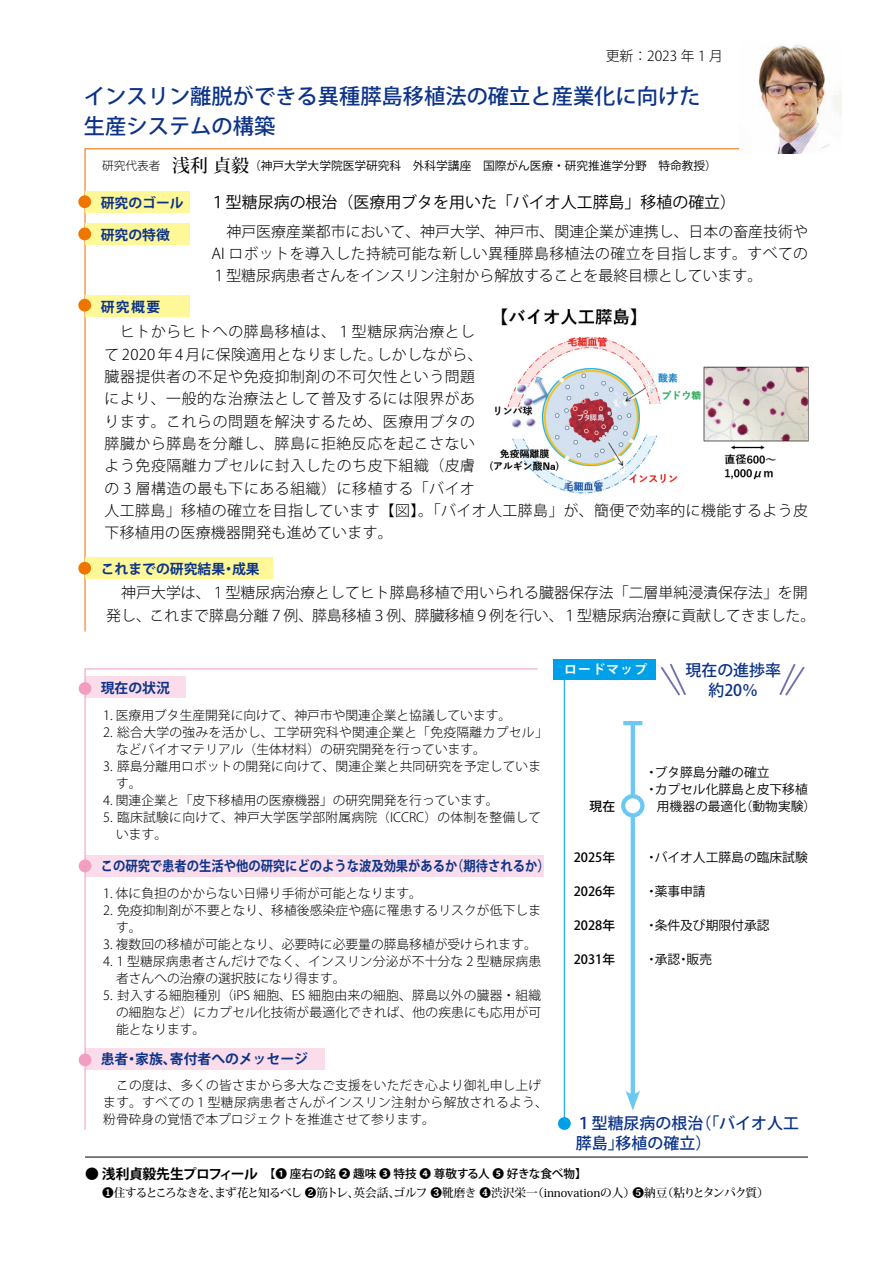
<style>
.page{position:relative;width:893px;height:1263px;background:#fff}
.page>*{position:absolute;margin:0;border:0;box-sizing:border-box;transform-origin:0 0}
.t1{font:500 21.3px/29.7px "Koz Go Pro";color:#0c3388}
.t2{font:500 15.9px/20.2px "Koz Go Pro";color:#0c3388}
.t3{font:15.9px "Koz Go Pro";color:#000}
.t4{font:300 14.85px/22.4px "Koz Go Pro";letter-spacing:.03em;color:#000;text-align:justify}
.t5{font:300 14.85px/22.4px "Koz Go Pro";letter-spacing:.005em;color:#000}
.t6{font:700 13.8px "Koz Go Pro";color:#0c3388}
.t7{font:700 13.8px "Koz Go Pro";color:#0c3388;scale:.89 1}
.t8{font:300 13.8px "Koz Go Pro";color:#000}
.t9{font:300 12.75px/17px "Koz Go Pro";letter-spacing:.01em;color:#000}
.t10{font:12.75px "Koz Go Pro";color:#000}
.t11{font:500 12.75px "Koz Go Pro";color:#000}
.t12{font:700 12.75px "Koz Go Pro";letter-spacing:.1em;color:#fff}
.t13{font:500 11.7px "Koz Min Pro";letter-spacing:-.01em;color:#000}
.t14{font:11.7px "Koz Go Pro";color:#000}
.t15{font:500 11.7px "Koz Go Pro";letter-spacing:-.01em;color:#000}
.s1{font-weight:300}
.s2{font-family:"Koz Min Pr 6 N";font-weight:500;font-size:18px}
.s3{font-weight:700;font-size:13.8px}
</style>
<div class="page">
<svg style="left:84px;top:148px;width:718px;height:484px"></svg>
<img style="left:486px;top:302px;width:323px;height:197px">
<div style="left:85px;top:558px;width:188px;height:21px;background:#fff899"></div>
<div style="left:85px;top:296px;width:104px;height:21px;background:#fff899"></div>
<div style="left:85px;top:224px;width:104px;height:21px;background:#fff899"></div>
<div style="left:85px;top:191px;width:104px;height:22px;background:#fff899"></div>
<div style="left:78px;top:228px;width:13px;height:12px;background:#ee7500;border-radius:50%"></div>
<div style="left:78px;top:299px;width:13px;height:13px;background:#ee7500;border-radius:50%"></div>
<div style="left:78px;top:562px;width:13px;height:13px;background:#ee7500;border-radius:50%"></div>
<div style="left:78px;top:195px;width:13px;height:13px;background:#ee7500;border-radius:50%"></div>
<svg style="left:84px;top:668px;width:455px;height:462px"></svg>
<hr style="left:631px;top:723px;width:4px;height:375px;background:#6bc8f3">
<hr style="left:623px;top:721px;width:19px;height:4px;background:#6bc8f3">
<svg style="left:625px;top:1090px;width:15px;height:20px"></svg>
<div style="left:623px;top:796px;width:19px;height:19px;background:#fff;border-radius:50%"></div>
<div style="left:621px;top:794px;width:23px;height:23px;border:4px solid #6bc8f3;border-radius:50%"></div>
<div style="left:79px;top:682px;width:12px;height:13px;background:#f19ec2;border-radius:50%"></div>
<div style="left:79px;top:859px;width:12px;height:13px;background:#f19ec2;border-radius:50%"></div>
<div style="left:79px;top:1053px;width:12px;height:13px;background:#f19ec2;border-radius:50%"></div>
<hr style="left:564px;top:674px;width:1px;height:449px;background:#00a0e9">
<div style="left:554px;top:659px;width:102px;height:21px;background:#00a0e9"></div>
<div style="left:558px;top:1117px;width:13px;height:13px;background:#00a0e9;border-radius:50%"></div>
<svg style="left:779px;top:664px;width:26px;height:32px"></svg>
<svg style="left:660px;top:663px;width:26px;height:33px"></svg>
<img style="left:740px;top:44px;width:102px;height:109px">
<hr style="left:85px;top:1157px;width:723px;height:1px;background:#000">
<p class="t8" style="left:606px;top:47px;width:119px">更新：2023 年 1 月</p>
<h1 class="t1" style="left:84px;top:83px;width:618px">インスリン離脱ができる異種膵島移植法の確立と産業化に向けた生産システムの構築</h1>
<p class="t14" style="left:102px;top:158px;width:616px"><span class="s1">研究代表者</span> <span class="s2">浅利 貞毅</span>（神戸大学大学院医学研究科　外科学講座　国際がん医療・研究推進学分野　特命教授）</p>
<p class="t6" style="left:101px;top:194px;width:84px">研究のゴール</p>
<p class="t6" style="left:101px;top:226px;width:71px">研究の特徴</p>
<p class="t6" style="left:101px;top:298px;width:61px">研究概要</p>
<p class="t3" style="left:210px;top:191px;width:528px">１型糖尿病の根治（医療用ブタを用いた「バイオ人工膵島」移植の確立）</p>
<p class="t4" style="left:212px;top:220px;width:598px">　神戸医療産業都市において、神戸大学、神戸市、関連企業が連携し、日本の畜産技術やAI ロボットを導入した持続可能な新しい異種膵島移植法の確立を目指します。すべての１型糖尿病患者さんをインスリン注射から解放することを最終目標としています。</p>
<p class="t4" style="left:105px;top:321px;width:705px;text-align:left">　ヒトからヒトへの膵島移植は、１型糖尿病治療とし<br>て 2020 年 4 月に保険適用となりました。しかしながら、<br>臓器提供者の不足や免疫抑制剤の不可欠性という問題<br>により、一般的な治療法として普及するには限界があ<br>ります。これらの問題を解決するため、医療用ブタの<br>膵臓から膵島を分離し、膵島に拒絶反応を起こさない<br>よう免疫隔離カプセルに封入したのち皮下組織（皮膚<br>の 3 層構造の最も下にある組織）に移植する「バイオ<br>人工膵島」移植の確立を目指しています【図】。「バイオ人工膵島」が、簡便で効率的に機能するよう皮下移植用の医療機器開発も進めています。</p>
<p class="t6" style="left:101px;top:560px;width:160px">これまでの研究結果・成果</p>
<p class="t5" style="left:106px;top:582px;width:711px">　神戸大学は、１型糖尿病治療としてヒト膵島移植で用いられる臓器保存法「二層単純浸漬保存法」を開発し、これまで膵島分離７例、膵島移植３例、膵臓移植９例を行い、１型糖尿病治療に貢献してきました。</p>
<p class="t6" style="left:101px;top:679px;width:71px">現在の状況</p>
<p class="t9" style="left:103px;top:707px;width:409px">1. 医療用ブタ生産開発に向けて、神戸市や関連企業と協議しています。</p>
<p class="t9" style="left:116px;top:724px;width:433px;text-indent:-13px">2. 総合大学の強みを活かし、工学研究科や関連企業と「免疫隔離カプセル」などバイオマテリアル（生体材料）の研究開発を行っています。</p>
<p class="t9" style="left:116px;top:758px;width:427px;text-indent:-13px">3. 膵島分離用ロボットの開発に向けて、関連企業と共同研究を予定しています。</p>
<p class="t9" style="left:103px;top:792px;width:397px">4. 関連企業と「皮下移植用の医療機器」の研究開発を行っています。</p>
<p class="t9" style="left:116px;top:809px;width:427px;text-indent:-13px">5. 臨床試験に向けて、神戸大学医学部附属病院（ICCRC）の体制を整備しています。</p>
<p class="t7" style="left:101px;top:857px;width:506px">この研究で患者の生活や他の研究にどのような波及効果があるか（期待されるか）</p>
<p class="t9" style="left:103px;top:884px;width:320px">1. 体に負担のかからない日帰り手術が可能となります。</p>
<p class="t9" style="left:116px;top:901px;width:427px;text-indent:-13px">2. 免疫抑制剤が不要となり、移植後感染症や癌に罹患するリスクが低下します。</p>
<p class="t9" style="left:103px;top:935px;width:435px">3. 複数回の移植が可能となり、必要時に必要量の膵島移植が受けられます。</p>
<p class="t9" style="left:116px;top:952px;width:427px;text-indent:-13px">4. 1 型糖尿病患者さんだけでなく、インスリン分泌が不十分な 2 型糖尿病患者さんへの治療の選択肢になり得ます。</p>
<p class="t9" style="left:116px;top:986px;width:427px;text-align:justify;text-indent:-13px">5. 封入する細胞種別（iPS 細胞、ES 細胞由来の細胞、膵島以外の臓器・組織の細胞など）にカプセル化技術が最適化できれば、他の疾患にも応用が可能となります。</p>
<p class="t6" style="left:101px;top:1050px;width:209px">患者・家族、寄付者へのメッセージ</p>
<p class="t9" style="left:103px;top:1077px;width:446px">　この度は、多くの皆さまから多大なご支援をいただき心より御礼申し上げます。すべての 1 型糖尿病患者さんがインスリン注射から解放されるよう、粉骨砕身の覚悟で本プロジェクトを推進させて参ります。</p>
<p class="t12" style="left:564px;top:661px;width:84px">ロードマップ</p>
<p class="t2" style="left:685px;top:660px;width:97px;text-align:center">現在の進捗率約20％</p>
<p class="t11" style="left:590px;top:798px;width:27px">現在</p>
<p class="t11" style="left:574px;top:849px;width:43px">2025年</p>
<p class="t11" style="left:574px;top:883px;width:43px">2026年</p>
<p class="t11" style="left:574px;top:917px;width:43px">2028年</p>
<p class="t11" style="left:574px;top:951px;width:43px">2031年</p>
<p class="t10" style="left:645px;top:764px;width:126px">・ブタ膵島分離の確立</p>
<p class="t10" style="left:645px;top:781px;width:164px">・カプセル化膵島と皮下移植</p>
<p class="t10" style="left:657px;top:798px;width:161px">用機器の最適化（動物実験）</p>
<p class="t10" style="left:645px;top:849px;width:164px">・バイオ人工膵島の臨床試験</p>
<p class="t10" style="left:645px;top:883px;width:62px">・薬事申請</p>
<p class="t10" style="left:645px;top:917px;width:126px">・条件及び期限付承認</p>
<p class="t10" style="left:645px;top:951px;width:68px">・承認・販売</p>
<p class="t2" style="left:576px;top:1114px;width:225px">１型糖尿病の根治（「バイオ人工膵島」移植の確立）</p>
<p class="t15" style="left:85px;top:1166px;width:503px"><span class="s3">● 浅利貞毅先生プロフィール</span>　【❶ 座右の銘 ❷ 趣味 ❸ 特技 ❹ 尊敬する人 ❺ 好きな食べ物】</p>
<p class="t13" style="left:102px;top:1185px;width:668px">❶住するところなきを、まず花と知るべし ❷筋トレ、英会話、ゴルフ ❸靴磨き ❹渋沢栄一（innovationの人）❺納豆（粘りとタンパク質）</p>
</div>
